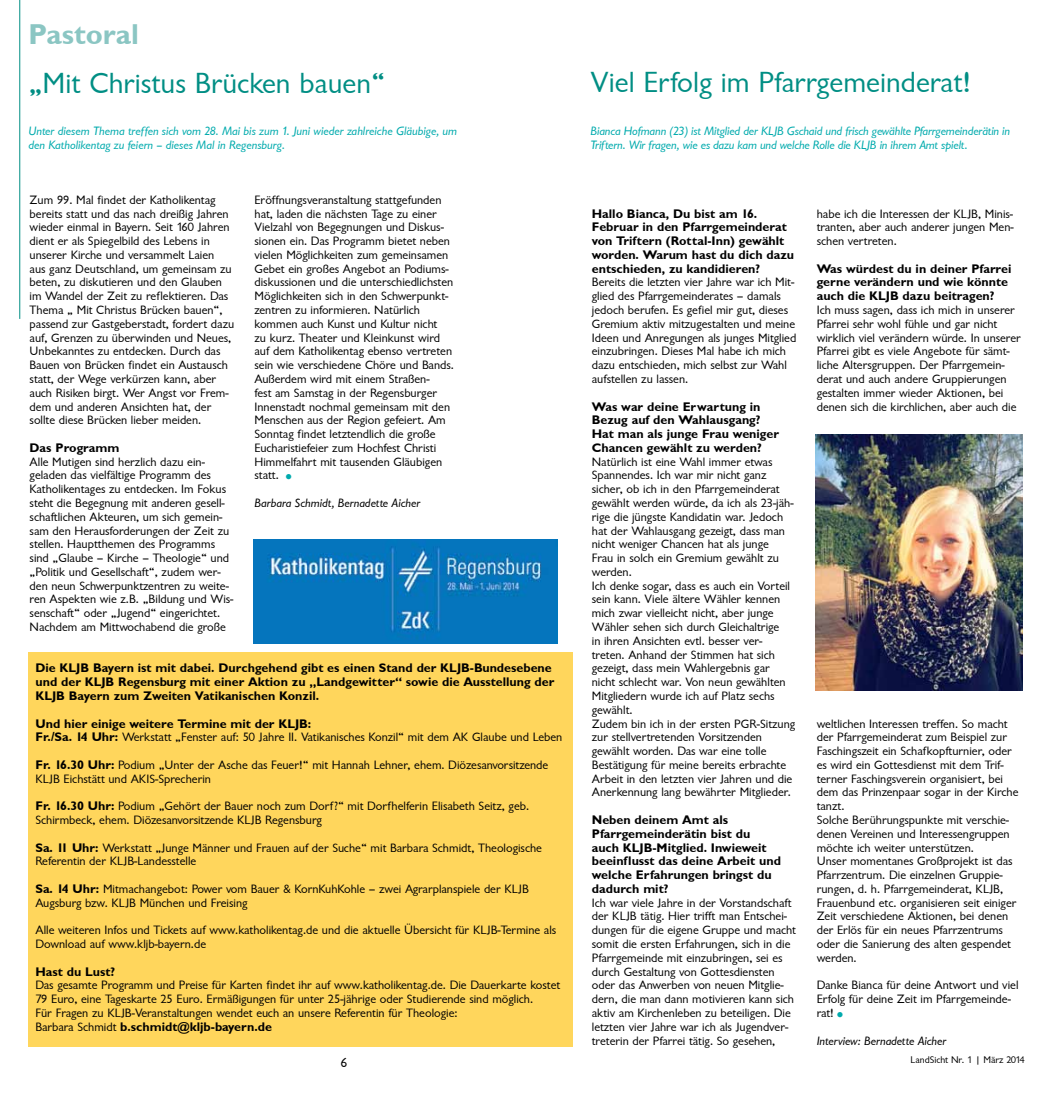
<style>
.page{position:relative;width:1051px;height:1099px;background:#fff}
.page>*{position:absolute;margin:0;border:0;box-sizing:border-box;transform-origin:0 0}
.t1{font:30px "Garrison Sans";color:#008e84}
.t2{font:28.75px "Garrison Sans BOLD";color:#8bc6c3}
.t3{font:13.75px "Garrison Sans";color:#000}
.t4{font:12.5px/13.8px "Garrison Sans";color:#000}
.t5{font:12.5px/13.8px "Garrison Sans BOLD";color:#000}
.t6{font:12.5px/13.8px "Garrison Sans ITALIC";letter-spacing:-.01em;color:#00aaad}
.t7{font:12.5px "Garrison Sans ITALIC";color:#000}
.t8{font:10px "Garrison Sans";color:#000}
.s1{font-size:18.75px;color:#00aaad}
.s2{font-family:"Garrison Sans BOLD"}
.s3{font-family:"Garrison Sans"}
</style>
<div class="page">
<hr style="left:19px;top:0;width:1px;height:319px;background:#008e84">
<div style="left:28px;top:653px;width:544px;height:394px;background:#ffd65c"></div>
<img style="left:253px;top:539px;width:305px;height:104px">
<img style="left:815px;top:434px;width:207px;height:256px">
<h2 class="t2" style="left:28px;top:18px;width:112px">Pastoral</h2>
<h1 class="t1" style="left:28px;top:66px;width:358px">„Mit Christus Brücken bauen“</h1>
<p class="t6" style="left:28px;top:124px;width:430px">Unter diesem Thema treffen sich vom 28. Mai bis zum 1. Juni wieder zahlreiche Gläubige, um den Katholikentag zu feiern – dieses Mal in Regensburg.</p>
<p class="t4" style="left:30px;top:193px;width:206px">Zum 99. Mal findet der Katholikentag bereits statt und das nach dreißig Jahren wieder einmal in Bayern. Seit 160 Jahren dient er als Spiegelbild des Lebens in unserer Kirche und versammelt Laien<br>aus ganz Deutschland, um gemeinsam zu beten, zu diskutieren und den Glauben im Wandel der Zeit zu reflektieren. Das Thema „ Mit Christus Brücken bauen“, passend zur Gastgeberstadt, fordert dazu auf, Grenzen zu überwinden und Neues, Unbekanntes zu entdecken. Durch das Bauen von Brücken findet ein Austausch statt, der Wege verkürzen kann, aber auch Risiken birgt. Wer Angst vor Frem&shy;dem und anderen Ansichten hat, der sollte diese Brücken lieber meiden.</p>
<p class="t5" style="left:30px;top:441px;width:91px">Das Programm</p>
<p class="t4" style="left:30px;top:455px;width:205px">Alle Mutigen sind herzlich dazu ein&shy;geladen das vielfältige Programm des Katholikentages zu entdecken. Im Fokus steht die Begegnung mit anderen gesell&shy;schaftlichen Akteuren, um sich gemein&shy;sam den Herausforderungen der Zeit zu stellen. Hauptthemen des Programms sind „Glaube – Kirche – Theologie“ und „Politik und Gesellschaft“, zudem wer&shy;den neun Schwerpunktzentren zu weite&shy;ren Aspekten wie z.B. „Bildung und Wis&shy;senschaft“ oder „Jugend“ eingerichtet.<br>Nachdem am Mittwochabend die große</p>
<p class="t4" style="left:254px;top:193px;width:201px">Eröffnungsveranstaltung stattgefunden hat, laden die nächsten Tage zu einer Vielzahl von Begegnungen und Diskus&shy;sionen ein. Das Programm bietet neben vielen Möglichkeiten zum gemeinsamen Gebet ein großes Angebot an Podiums&shy;diskussionen und die unterschiedlichsten Möglichkeiten sich in den Schwerpunkt&shy;zentren zu informieren. Natürlich kommen auch Kunst und Kultur nicht<br>zu kurz. Theater und Kleinkunst wird auf dem Katholikentag ebenso vertreten sein wie verschiedene Chöre und Bands.<br>Außerdem wird mit einem Straßen-<br>fest am Samstag in der Regensburger Innenstadt nochmal gemeinsam mit den Menschen aus der Region gefeiert. Am Sonntag findet letztendlich die große Eucharistiefeier zum Hochfest Christi Himmelfahrt mit tausenden Gläubigen statt. <span class="s1">•</span></p>
<p class="t7" style="left:254px;top:496px;width:167px">Barbara Schmidt, Bernadette Aicher</p>
<p class="t5" style="left:35px;top:661px;width:520px">Die KLJB Bayern ist mit dabei. Durchgehend gibt es einen Stand der KLJB-Bundesebene und der KLJB Regensburg mit einer Aktion zu „Landgewitter“ sowie die Ausstellung der<br>KLJB Bayern zum Zweiten Vatikanischen Konzil.</p>
<p class="t5" style="left:35px;top:716px;width:277px">Und hier einige weitere Termine mit der KLJB:</p>
<p class="t4" style="left:35px;top:730px;width:528px"><span class="s2">Fr./Sa. 14 Uhr:</span> Werkstatt „Fenster auf: 50 Jahre II. Vatikanisches Konzil“ mit dem AK Glaube und Leben</p>
<p class="t4" style="left:35px;top:758px;width:514px"><span class="s2">Fr. 16.30 Uhr:</span> Podium „Unter der Asche das Feuer!“ mit Hannah Lehner, ehem. Diözesanvorsitzende<br>KLJB Eichstätt und AKIS-Sprecherin</p>
<p class="t4" style="left:35px;top:799px;width:495px"><span class="s2">Fr. 16.30 Uhr:</span> Podium „Gehört der Bauer noch zum Dorf?“ mit Dorfhelferin Elisabeth Seitz, geb.<br>Schirmbeck, ehem. Diözesanvorsitzende KLJB Regensburg</p>
<p class="t4" style="left:35px;top:840px;width:508px"><span class="s2">Sa. 11 Uhr:</span> Werkstatt „Junge Männer und Frauen auf der Suche“ mit Barbara Schmidt, Theologische<br>Referentin der KLJB-Landesstelle</p>
<p class="t4" style="left:35px;top:882px;width:495px"><span class="s2">Sa. 14 Uhr:</span> Mitmachangebot: Power vom Bauer &amp; KornKuhKohle – zwei Agrarplanspiele der KLJB<br>Augsburg bzw. KLJB München und Freising</p>
<p class="t4" style="left:35px;top:923px;width:522px">Alle weiteren Infos und Tickets auf www.katholikentag.de und die aktuelle Übersicht für KLJB-Termine als<br>Download auf www.kljb-bayern.de</p>
<p class="t5" style="left:35px;top:964px;width:81px">Hast du Lust?</p>
<p class="t4" style="left:35px;top:978px;width:526px">Das gesamte Programm und Preise für Karten findet ihr auf www.katholikentag.de. Die Dauerkarte kostet<br>79 Euro, eine Tageskarte 25 Euro. Ermäßigungen für unter 25-jährige oder Studierende sind möglich.<br>Für Fragen zu KLJB-Veranstaltungen wendet euch an unsere Referentin für Theologie:</p>
<p class="t5" style="left:35px;top:1019px;width:238px"><span class="s3">Barbara Schmidt</span> b.schmidt@kljb-bayern.de</p>
<h1 class="t1" style="left:590px;top:66px;width:382px">Viel Erfolg im Pfarrgemeinderat!</h1>
<p class="t6" style="left:590px;top:124px;width:421px">Bianca Hofmann (23) ist Mitglied der KLJB Gschaid und frisch gewählte Pfarrgemeinderätin in<br>Triftern. Wir fragen, wie es dazu kam und welche Rolle die KLJB in ihrem Amt spielt.</p>
<p class="t5" style="left:591px;top:206px;width:204px">Hallo Bianca, Du bist am 16.<br>Februar in den Pfarrgemeinderat von Triftern (Rottal-Inn) gewählt worden. Warum hast du dich dazu entschieden, zu kandidieren?</p>
<p class="t4" style="left:591px;top:276px;width:206px">Bereits die letzten vier Jahre war ich Mit&shy;glied des Pfarrgemeinderates – damals jedoch berufen. Es gefiel mir gut, dieses Gremium aktiv mitzugestalten und meine Ideen und Anregungen als junges Mitglied einzubringen. Dieses Mal habe ich mich dazu entschieden, mich selbst zur Wahl aufstellen zu lassen.</p>
<p class="t5" style="left:591px;top:399px;width:189px">Was war deine Erwartung in<br>Bezug auf den Wahlausgang?<br>Hat man als junge Frau weniger<br>Chancen gewählt zu werden?</p>
<p class="t4" style="left:591px;top:455px;width:205px">Natürlich ist eine Wahl immer etwas Spannendes. Ich war mir nicht ganz sicher, ob ich in den Pfarrgemeinderat gewählt werden würde, da ich als 23-jäh&shy;rige die jüngste Kandidatin war. Jedoch hat der Wahlausgang gezeigt, dass man nicht weniger Chancen hat als junge<br>Frau in solch ein Gremium gewählt zu werden.<br>Ich denke sogar, dass es auch ein Vorteil sein kann. Viele ältere Wähler kennen mich zwar vielleicht nicht, aber junge Wähler sehen sich durch Gleichaltrige<br>in ihren Ansichten evtl. besser ver&shy;treten. Anhand der Stimmen hat sich gezeigt, dass mein Wahlergebnis gar nicht schlecht war. Von neun gewählten Mitgliedern wurde ich auf Platz sechs gewählt.<br>Zudem bin ich in der ersten PGR-Sitzung zur stellvertretenden Vorsitzenden gewählt worden. Das war eine tolle Bestätigung für meine bereits erbrachte Arbeit in den letzten vier Jahren und die Anerkennung lang bewährter Mitglieder.</p>
<p class="t5" style="left:591px;top:813px;width:191px">Neben deinem Amt als<br>Pfarrgemeinderätin bist du<br>auch KLJB-Mitglied. Inwieweit beeinflusst das deine Arbeit und welche Erfahrungen bringst du dadurch mit?</p>
<p class="t4" style="left:591px;top:896px;width:205px">Ich war viele Jahre in der Vorstandschaft der KLJB tätig. Hier trifft man Entschei&shy;dungen für die eigene Gruppe und macht somit die ersten Erfahrungen, sich in die Pfarrgemeinde mit einzubringen, sei es durch Gestaltung von Gottesdiensten oder das Anwerben von neuen Mitglie&shy;dern, die man dann motivieren kann sich aktiv am Kirchenleben zu beteiligen. Die letzten vier Jahre war ich als Jugendver&shy;treterin der Pfarrei tätig. So gesehen,</p>
<p class="t4" style="left:816px;top:207px;width:198px;text-align:justify">habe ich die Interessen der KLJB, Minis&shy;tranten, aber auch anderer jungen Men&shy;schen vertreten.</p>
<p class="t5" style="left:816px;top:262px;width:196px">Was würdest du in deiner Pfarrei gerne verändern und wie könnte auch die KLJB dazu beitragen?</p>
<p class="t4" style="left:816px;top:303px;width:206px">Ich muss sagen, dass ich mich in unserer Pfarrei sehr wohl fühle und gar nicht wirklich viel verändern würde. In unserer Pfarrei gibt es viele Angebote für sämt&shy;liche Altersgruppen. Der Pfarrgemein&shy;derat und auch andere Gruppierungen gestalten immer wieder Aktionen, bei denen sich die kirchlichen, aber auch die</p>
<p class="t4" style="left:816px;top:716px;width:203px">weltlichen Interessen treffen. So macht der Pfarrgemeinderat zum Beispiel zur Faschingszeit ein Schafkopfturnier, oder es wird ein Gottesdienst mit dem Trif&shy;terner Faschingsverein organisiert, bei dem das Prinzenpaar sogar in der Kirche tanzt.<br>Solche Berührungspunkte mit verschie&shy;denen Vereinen und Interessengruppen möchte ich weiter unterstützen.<br>Unser momentanes Großprojekt ist das Pfarrzentrum. Die einzelnen Gruppie&shy;rungen, d. h. Pfarrgemeinderat, KLJB, Frauenbund etc. organisieren seit einiger Zeit verschiedene Aktionen, bei denen der Erlös für ein neues Pfarrzentrums oder die Sanierung des alten gespendet werden.</p>
<p class="t4" style="left:816px;top:978px;width:203px">Danke Bianca für deine Antwort und viel<br>Erfolg für deine Zeit im Pfarrgemeinde&shy;rat!<span class="s1">•</span></p>
<p class="t7" style="left:816px;top:1033px;width:131px">Interview: Bernadette Aicher</p>
<p class="t3" style="left:340px;top:1055px;width:9px">6</p>
<p class="t8" style="left:910px;top:1054px;width:116px">LandSicht Nr. 1 | März 2014</p>
</div>
